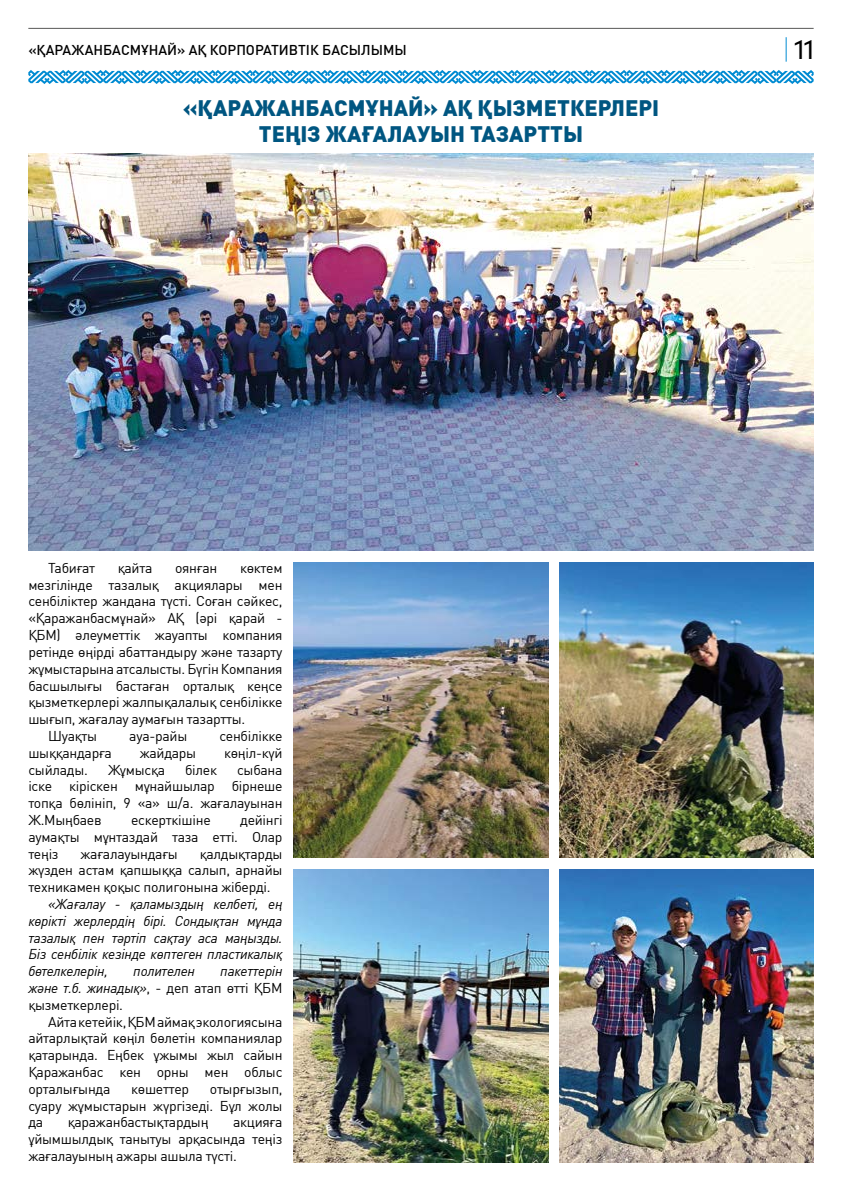
<style>
.page{position:relative;width:842px;height:1191px;background:#fff}
.page>*{position:absolute;margin:0;border:0;box-sizing:border-box;transform-origin:0 0}
.t1{font:23px "Capitana";color:#000}
.t2{font:900 22px/26.4px "FF Din Pro";color:#005681;text-align:center}
.t3{font:14px/16.8px "FF Din Pro";letter-spacing:-.02em;color:#000;text-align:justify}
.t4{font:italic 14px/16.8px "FF Din Pro";letter-spacing:-.02em;color:#000;text-align:justify}
.t5{font:500 14px "FF Din Pro";color:#000}
.s1{font-style:italic}
</style>
<div class="page">
<hr style="left:28px;top:28px;width:786px;height:1px;background:#575756">
<svg style="left:786px;top:37px;width:1px;height:25px"></svg>
<svg style="left:28px;top:70px;width:786px;height:14px"></svg>
<img style="left:28px;top:154px;width:786px;height:397px">
<img style="left:559px;top:869px;width:255px;height:293px">
<img style="left:294px;top:869px;width:254px;height:293px">
<img style="left:559px;top:562px;width:255px;height:296px">
<img style="left:294px;top:562px;width:254px;height:296px">
<p class="t5" style="left:28px;top:38px;width:380px">«ҚАРАЖАНБАСМҰНАЙ» АҚ КОРПОРАТИВТІК БАСЫЛЫМЫ</p>
<h1 class="t1" style="left:794px;top:33px;width:21px">11</h1>
<h2 class="t2" style="left:183px;top:92px;width:478px">«ҚАРАЖАНБАСМҰНАЙ» АҚ ҚЫЗМЕТКЕРЛЕРІ<br>ТЕҢІЗ ЖАҒАЛАУЫН ТАЗАРТТЫ</h2>
<p class="t3" style="left:48px;top:558px;width:49px">Табиғат</p>
<p class="t3" style="left:118px;top:558px;width:36px">қайта</p>
<p class="t3" style="left:175px;top:558px;width:44px">оянған</p>
<p class="t3" style="left:240px;top:558px;width:44px">көктем</p>
<p class="t3" style="left:28px;top:575px;width:256px">мезгілінде тазалық акциялары мен</p>
<p class="t3" style="left:28px;top:591px;width:256px">сенбіліктер жандана түсті. Соған сәйкес,</p>
<p class="t3" style="left:28px;top:608px;width:256px">«Қаражанбасмұнай» АҚ (әрі қарай -</p>
<p class="t3" style="left:28px;top:625px;width:256px">ҚБМ) әлеуметтік жауапты компания</p>
<p class="t3" style="left:28px;top:642px;width:256px">ретінде өңірді абаттандыру және тазарту</p>
<p class="t3" style="left:28px;top:659px;width:256px">жұмыстарына атсалысты. Бүгін Компания</p>
<p class="t3" style="left:28px;top:675px;width:256px">басшылығы бастаған орталық кеңсе</p>
<p class="t3" style="left:28px;top:692px;width:256px">қызметкерлері жалпықалалық сенбілікке</p>
<p class="t3" style="left:28px;top:709px;width:218px">шығып, жағалау аумағын тазартты.</p>
<p class="t3" style="left:48px;top:726px;width:51px">Шуақты</p>
<p class="t3" style="left:129px;top:726px;width:60px">ауа-райы</p>
<p class="t3" style="left:219px;top:726px;width:65px">сенбілікке</p>
<p class="t3" style="left:28px;top:743px;width:85px">шыққандарға</p>
<p class="t3" style="left:140px;top:743px;width:58px">жайдары</p>
<p class="t3" style="left:224px;top:743px;width:60px">көңіл-күй</p>
<p class="t3" style="left:28px;top:759px;width:61px">сыйлады.</p>
<p class="t3" style="left:108px;top:759px;width:59px">Жұмысқа</p>
<p class="t3" style="left:185px;top:759px;width:33px">білек</p>
<p class="t3" style="left:28px;top:759px;width:256px;text-indent:209px">сыбана іске кіріскен мұнайшылар бірнеше топқа бөлініп, 9 «а» ш/а. жағалауынан Ж.Мыңбаев</p>
<p class="t3" style="left:28px;top:810px;width:256px;text-indent:212px">дейінгі аумақты мұнтаздай таза етті. Олар теңіз</p>
<p class="t3" style="left:131px;top:810px;width:81px">ескерткішіне</p>
<p class="t3" style="left:28px;top:843px;width:256px;text-indent:171px">қалдықтарды жүзден астам қапшыққа салып, арнайы техникамен қоқыс полигонына жіберді.</p>
<p class="t4" style="left:28px;top:894px;width:256px;text-indent:20px">«Жағалау - қаламыздың келбеті, ең көрікті жерлердің бірі. Сондықтан мұнда тазалық пен тәртіп сақтау аса маңызды.<br>Біз сенбілік кезінде көптеген пластикалық бөтелкелерін,</p>
<p class="t3" style="left:81px;top:843px;width:99px">жағалауындағы</p>
<p class="t3" style="left:28px;top:961px;width:256px;text-indent:192px"><span class="s1">пакеттерін және т.б. жинадық»</span>, - деп атап өтті ҚБМ қызметкерлері.</p>
<p class="t3" style="left:28px;top:1011px;width:256px;text-indent:20px">Айта кетейік, ҚБМ аймақ экологиясына айтарлықтай көңіл бөлетін компаниялар қатарында. Еңбек ұжымы жыл сайын Қаражанбас кен орны мен облыс орталығында</p>
<p class="t4" style="left:133px;top:961px;width:63px">полителен</p>
<p class="t3" style="left:28px;top:1079px;width:256px;text-indent:182px">отырғызып, суару жұмыстарын жүргізеді. Бұл жолы да</p>
<p class="t3" style="left:131px;top:1079px;width:59px">көшеттер</p>
<p class="t3" style="left:68px;top:1112px;width:142px">қаражанбастықтардың</p>
<p class="t3" style="left:28px;top:1112px;width:256px;text-indent:205px">акцияға ұйымшылдық танытуы арқасында теңіз жағалауының ажары ашыла түсті.</p>
</div>
